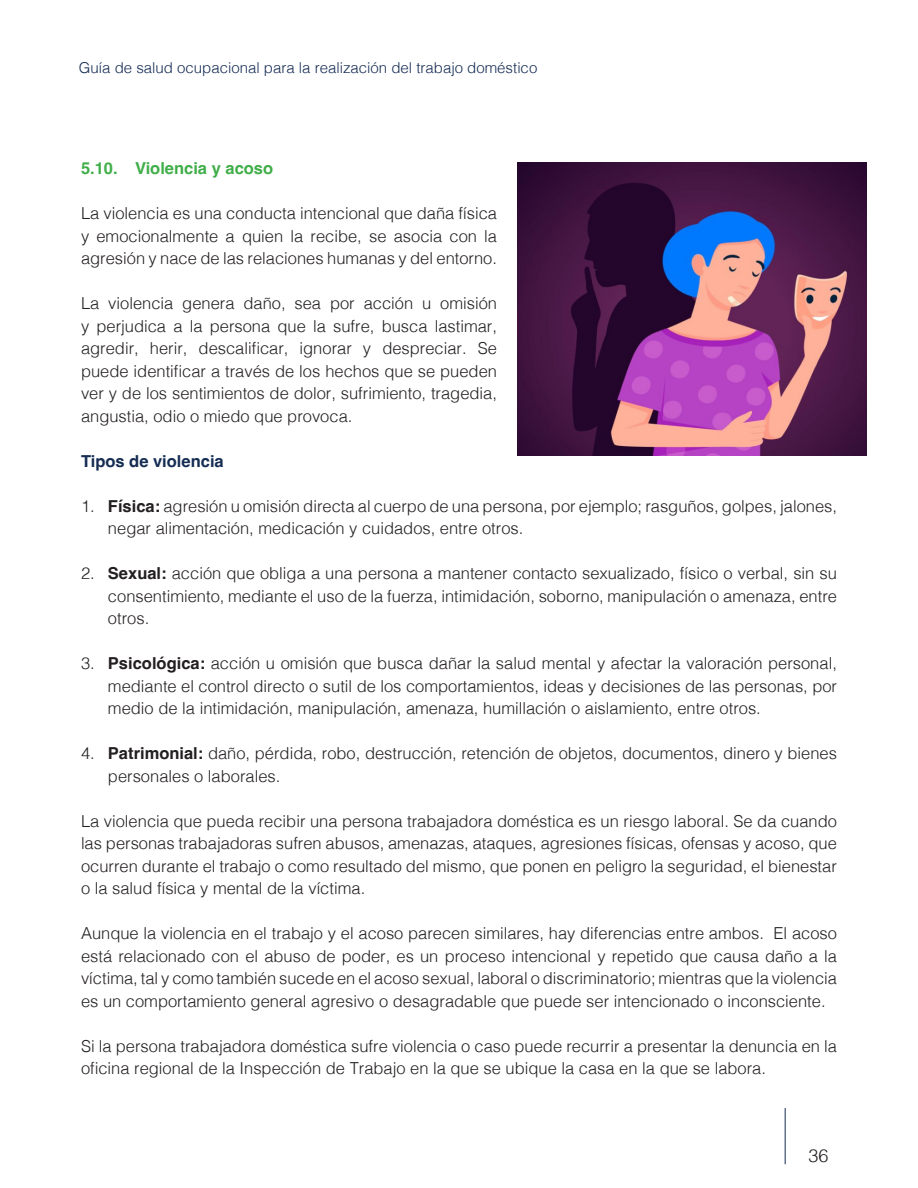
<style>
.page{position:relative;width:918px;height:1188px;background:#fff}
.page>*{position:absolute;margin:0;border:0;box-sizing:border-box;transform-origin:0 0}
.t1{font:300 18px "Helvetica";color:#231f20}
.t2{font:300 16.5px/22.5px "Helvetica";color:#231f20;text-align:justify}
.t3{font:700 16.5px "Helvetica";color:#40ae49}
.t4{font:700 16.5px "Helvetica";color:#152c53}
.t5{font:300 15px "Helvetica";color:#152c53}
.s1{font-weight:700}
</style>
<div class="page">
<hr style="left:785px;top:1108px;width:1px;height:56px;background:#152c53">
<img style="left:517px;top:162px;width:350px;height:294px">
<p class="t5" style="left:79px;top:55px;width:460px">Guía de salud ocupacional para la realización del trabajo doméstico</p>
<p class="t3" style="left:81px;top:159px;width:194px">5.10. Violencia y acoso</p>
<p class="t2" style="left:81px;top:201px;width:418px">La violencia es una conducta intencional que daña física y emocionalmente a quien la recibe, se asocia con la agresión y nace de las relaciones humanas y del entorno.</p>
<p class="t2" style="left:81px;top:291px;width:418px">La violencia genera daño, sea por acción u omisión y perjudica a la persona que la sufre, busca lastimar, agredir, herir, descalificar, ignorar y despreciar. Se puede identificar a través de los hechos que se pueden ver y de los sentimientos de dolor, sufrimiento, tragedia, angustia, odio o miedo que provoca.</p>
<p class="t4" style="left:81px;top:451px;width:144px">Tipos de violencia</p>
<p class="t2" style="left:108px;top:494px;width:731px;text-indent:-27px">1. <span class="s1">Física:</span> agresión u omisión directa al cuerpo de una persona, por ejemplo; rasguños, golpes, jalones, negar alimentación, medicación y cuidados, entre otros.</p>
<p class="t2" style="left:108px;top:561px;width:731px;text-indent:-27px">2. <span class="s1">Sexual:</span> acción que obliga a una persona a mantener contacto sexualizado, físico o verbal, sin su consentimiento, mediante el uso de la fuerza, intimidación, soborno, manipulación o amenaza, entre otros.</p>
<p class="t2" style="left:108px;top:651px;width:731px;text-indent:-27px">3. <span class="s1">Psicológica:</span> acción u omisión que busca dañar la salud mental y afectar la valoración personal, mediante el control directo o sutil de los comportamientos, ideas y decisiones de las personas, por medio de la intimidación, manipulación, amenaza, humillación o aislamiento, entre otros.</p>
<p class="t2" style="left:108px;top:741px;width:731px;text-indent:-27px">4. <span class="s1">Patrimonial:</span> daño, pérdida, robo, destrucción, retención de objetos, documentos, dinero y bienes personales o laborales.</p>
<p class="t2" style="left:81px;top:809px;width:758px">La violencia que pueda recibir una persona trabajadora doméstica es un riesgo laboral. Se da cuando las personas trabajadoras sufren abusos, amenazas, ataques, agresiones físicas, ofensas y acoso, que ocurren durante el trabajo o como resultado del mismo, que ponen en peligro la seguridad, el bienestar o la salud física y mental de la víctima.</p>
<p class="t2" style="left:81px;top:921px;width:758px">Aunque la violencia en el trabajo y el acoso parecen similares, hay diferencias entre ambos. El acoso está relacionado con el abuso de poder, es un proceso intencional y repetido que causa daño a la víctima, tal y como también sucede en el acoso sexual, laboral o discriminatorio; mientras que la violencia es un comportamiento general agresivo o desagradable que puede ser intencionado o inconsciente.</p>
<p class="t2" style="left:81px;top:1034px;width:758px">Si la persona trabajadora doméstica sufre violencia o caso puede recurrir a presentar la denuncia en la oficina regional de la Inspección de Trabajo en la que se ubique la casa en la que se labora.</p>
<p class="t1" style="left:808px;top:1140px;width:22px">36</p>
</div>
